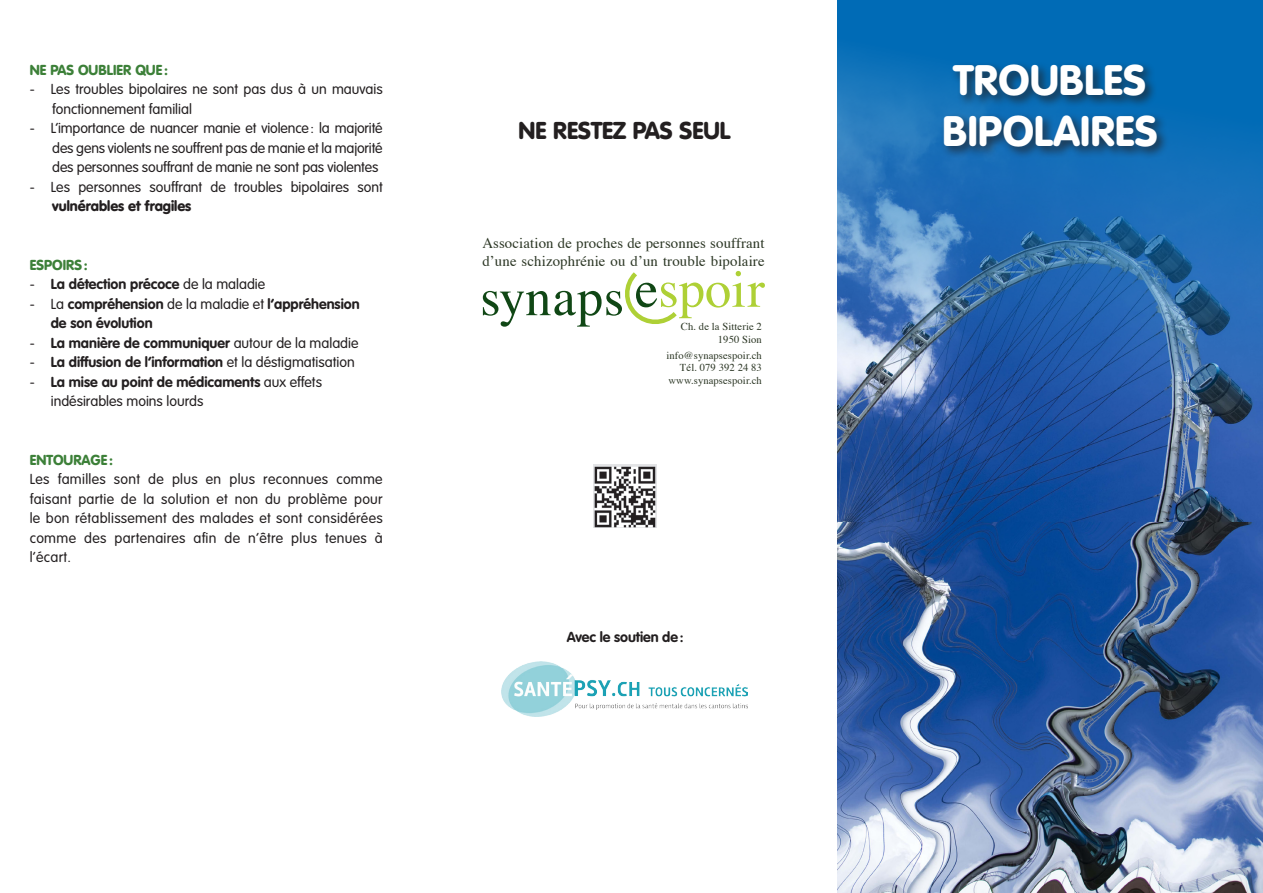
<style>
.page{position:relative;width:1263px;height:893px;background:#fff}
.page>*{position:absolute;margin:0;border:0;box-sizing:border-box;transform-origin:0 0}
.t1{font:52.5px "Times";color:#104715}
.t2{font:900 42px/50.4px "VAG Rounded";letter-spacing:.01em;color:#fff}
.t3{font:900 24px "VAG Rounded";color:#231f20}
.t4{font:14.85px/17.7px "Times";letter-spacing:.01em;color:#2b3624}
.t5{font:300 14.25px/19.5px "VAG Rounded";color:#231f20}
.t6{font:700 14.25px/19.5px "VAG Rounded";color:#231f20}
.t7{font:900 14.25px "VAG Rounded";color:#3c8038}
.t8{font:900 14.25px "VAG Rounded";color:#231f20}
.t9{font:10.5px/12.6px "Times";letter-spacing:.01em;color:#2b3624;text-align:right}
.s1{font-weight:300}
.s2{font-weight:700}
</style>
<div class="page">
<img style="left:838px;top:0;width:425px;height:893px">
<div style="left:940px;top:61px;width:229px;height:98px;background:#231f20;opacity:.75"></div>
<img style="left:593px;top:465px;width:63px;height:63px">
<svg style="left:625px;top:272px;width:52px;height:52px"></svg>
<img style="left:502px;top:662px;width:245px;height:55px">
<p class="t7" style="left:30px;top:61px;width:140px">NE PAS OUBLIER QUE :</p>
<p class="t5" style="left:52px;top:80px;width:332px;text-indent:-23px">- Les troubles bipolaires ne sont pas dus à un mauvais fonctionnement familial</p>
<p class="t5" style="left:52px;top:119px;width:332px;text-align:justify;text-indent:-23px">- L’importance de nuancer manie et violence: la majorité des gens violents ne souffrent pas de manie et la majorité des personnes souffrant de manie ne sont pas violentes</p>
<p class="t5" style="left:30px;top:177px;width:354px">- Les personnes souffrant de troubles bipolaires sont</p>
<p class="t8" style="left:52px;top:198px;width:141px">VULNÉRABLES ET FRAGILES</p>
<p class="t7" style="left:30px;top:256px;width:59px">ESPOIRS:</p>
<p class="t6" style="left:30px;top:274px;width:237px"><span class="s1">-</span> La détection précoce <span class="s1">de la maladie</span></p>
<p class="t6" style="left:51px;top:294px;width:310px;text-indent:-21px"><span class="s1">- La</span> compréhension <span class="s1">de la maladie et</span> l’appréhension de son évolution</p>
<p class="t6" style="left:30px;top:333px;width:330px"><span class="s1">-</span> La manière de communiquer <span class="s1">autour de la maladie</span></p>
<p class="t6" style="left:30px;top:352px;width:326px"><span class="s1">-</span> La diffusion de l’information <span class="s1">et la déstigmatisation</span></p>
<p class="t5" style="left:51px;top:372px;width:273px;text-indent:-21px">- <span class="s2">La mise au point de médicaments</span> aux effets indésirables moins lourds</p>
<p class="t7" style="left:30px;top:451px;width:85px">ENTOURAGE :</p>
<p class="t5" style="left:30px;top:469px;width:354px;text-align:justify">Les familles sont de plus en plus reconnues comme faisant partie de la solution et non du problème pour le bon rétablissement des malades et sont considérées comme des partenaires afin de n’être plus tenues à l’écart.</p>
<h3 class="t3" style="left:518px;top:116px;width:214px">NE RESTEZ PAS SEUL</h3>
<p class="t4" style="left:482px;top:235px;width:284px">Association de proches de personnes souffrant dʼune schizophrénie ou dʼun trouble bipolaire</p>
<h1 class="t1" style="left:480px;top:264px;width:286px">synaps e<sup>spoir</sup></h1>
<p class="t9" style="left:681px;top:321px;width:82px">Ch. de la Sitterie 2<br>1950 Sion</p>
<p class="t9" style="left:666px;top:349px;width:97px">info@synapsespoir.ch<br>Tél. 079 392 24 83 www.synapsespoir.ch</p>
<p class="t6" style="left:567px;top:627px;width:118px">Avec le soutien de:</p>
<h2 class="t2" style="left:942px;top:55px;width:217px">TROUBLES<br>BIPOLAIRES</h2>
</div>
